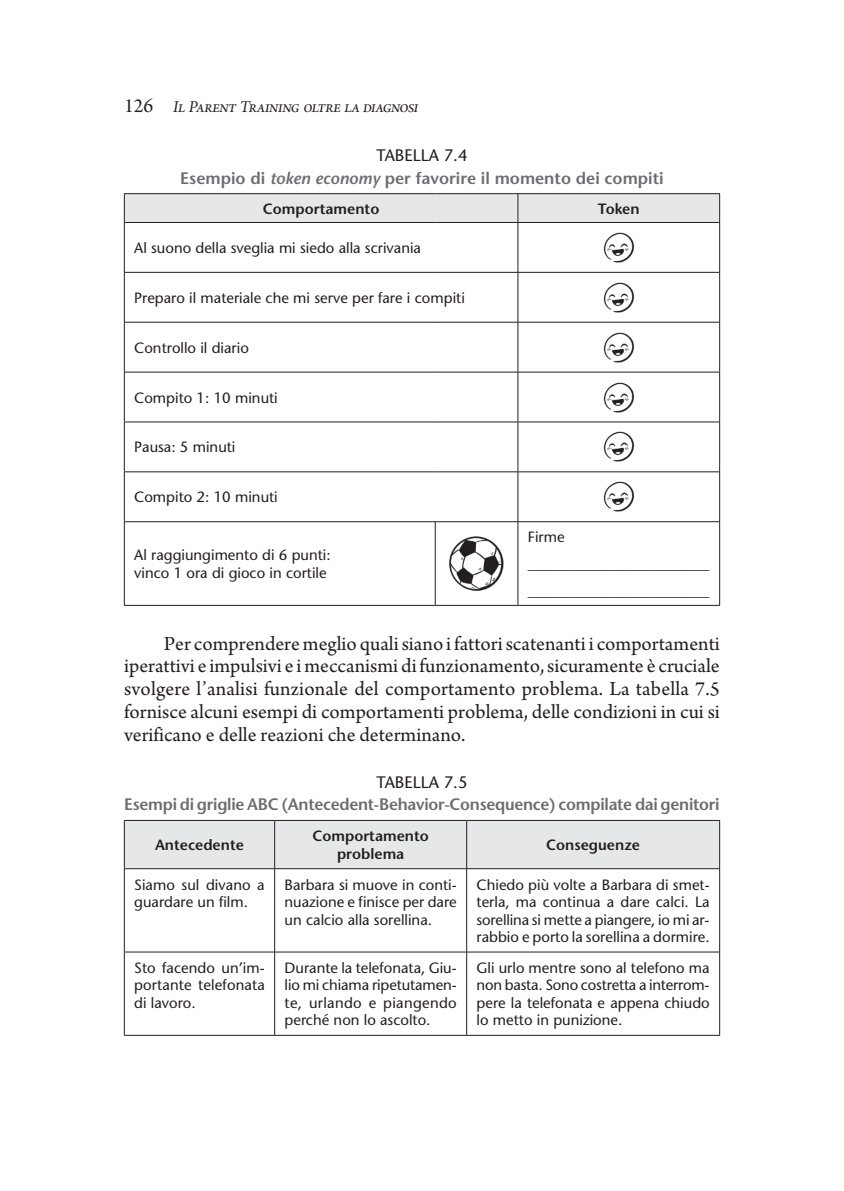
<style>
.page{position:relative;width:844px;height:1191px;background:#fff}
.page>*{position:absolute;margin:0;border:0;box-sizing:border-box;transform-origin:0 0}
.t1{font:21px/22.8px "Arno Pro";color:#231f20;text-align:justify}
.t2{font:17.5px "Arno Pro Italic Subhead";letter-spacing:-.025em;color:#231f20}
.t3{font:600 16.62px/22.4px "Stone Sans Std";letter-spacing:-.015em;color:#6c6d70;text-align:center}
.t4{font:500 16.62px "Stone Sans Std";color:#231f20}
.t5{font:500 14.88px/17.5px "Stone Sans Std";color:#231f20;text-align:justify}
.t6{font:600 14.88px/17.5px "Stone Sans Std";color:#231f20;text-align:center}
.s1{font-family:"Arno Pro Subhead";font-size:21px}
.s2{font-weight:500;color:#231f20}
.s3{font-style:italic}
</style>
<div class="page">
<svg style="left:125px;top:223px;width:594px;height:382px"></svg>
<hr style="left:517px;top:223px;width:1px;height:49px;background:#231f20">
<hr style="left:124px;top:272px;width:311px;height:1px;background:#231f20">
<hr style="left:435px;top:272px;width:83px;height:1px;background:#231f20">
<hr style="left:518px;top:272px;width:201px;height:1px;background:#231f20">
<hr style="left:517px;top:272px;width:1px;height:50px;background:#231f20">
<hr style="left:124px;top:322px;width:311px;height:1px;background:#231f20">
<hr style="left:435px;top:322px;width:83px;height:1px;background:#231f20">
<hr style="left:518px;top:322px;width:201px;height:1px;background:#231f20">
<hr style="left:517px;top:322px;width:1px;height:50px;background:#231f20">
<hr style="left:124px;top:372px;width:311px;height:1px;background:#231f20">
<hr style="left:435px;top:372px;width:83px;height:1px;background:#231f20">
<hr style="left:518px;top:372px;width:201px;height:1px;background:#231f20">
<hr style="left:517px;top:372px;width:1px;height:50px;background:#231f20">
<hr style="left:124px;top:422px;width:311px;height:1px;background:#231f20">
<hr style="left:435px;top:422px;width:83px;height:1px;background:#231f20">
<hr style="left:518px;top:422px;width:201px;height:1px;background:#231f20">
<hr style="left:517px;top:422px;width:1px;height:49px;background:#231f20">
<hr style="left:124px;top:471px;width:311px;height:1px;background:#231f20">
<hr style="left:435px;top:471px;width:83px;height:1px;background:#231f20">
<hr style="left:518px;top:471px;width:201px;height:1px;background:#231f20">
<hr style="left:517px;top:472px;width:1px;height:49px;background:#231f20">
<hr style="left:124px;top:521px;width:311px;height:1px;background:#231f20">
<hr style="left:435px;top:521px;width:83px;height:1px;background:#231f20">
<hr style="left:435px;top:522px;width:1px;height:83px;background:#231f20">
<hr style="left:518px;top:521px;width:201px;height:1px;background:#231f20">
<hr style="left:517px;top:522px;width:1px;height:83px;background:#231f20">
<hr style="left:124px;top:223px;width:1px;height:49px;background:#231f20">
<hr style="left:719px;top:223px;width:1px;height:49px;background:#231f20">
<hr style="left:124px;top:272px;width:1px;height:50px;background:#231f20">
<hr style="left:719px;top:272px;width:1px;height:50px;background:#231f20">
<hr style="left:124px;top:322px;width:1px;height:50px;background:#231f20">
<hr style="left:719px;top:322px;width:1px;height:50px;background:#231f20">
<hr style="left:124px;top:372px;width:1px;height:50px;background:#231f20">
<hr style="left:719px;top:372px;width:1px;height:50px;background:#231f20">
<hr style="left:124px;top:422px;width:1px;height:49px;background:#231f20">
<hr style="left:719px;top:422px;width:1px;height:49px;background:#231f20">
<hr style="left:124px;top:472px;width:1px;height:49px;background:#231f20">
<hr style="left:719px;top:472px;width:1px;height:49px;background:#231f20">
<hr style="left:124px;top:522px;width:1px;height:83px;background:#231f20">
<hr style="left:719px;top:522px;width:1px;height:83px;background:#231f20">
<hr style="left:124px;top:605px;width:311px;height:1px;background:#231f20">
<hr style="left:435px;top:605px;width:83px;height:1px;background:#231f20">
<hr style="left:518px;top:605px;width:201px;height:1px;background:#231f20">
<hr style="left:124px;top:193px;width:311px;height:1px;background:#231f20">
<hr style="left:435px;top:193px;width:83px;height:1px;background:#231f20">
<hr style="left:518px;top:193px;width:201px;height:1px;background:#231f20">
<div style="left:124px;top:194px;width:596px;height:28px;background:#e6e7e9"></div>
<hr style="left:124px;top:222px;width:311px;height:1px;background:#231f20">
<hr style="left:435px;top:222px;width:83px;height:1px;background:#231f20">
<hr style="left:518px;top:222px;width:201px;height:1px;background:#231f20">
<img style="left:602px;top:231px;width:33px;height:32px">
<img style="left:602px;top:281px;width:33px;height:32px">
<img style="left:602px;top:331px;width:33px;height:32px">
<img style="left:602px;top:381px;width:33px;height:32px">
<img style="left:602px;top:431px;width:33px;height:32px">
<img style="left:602px;top:481px;width:33px;height:32px">
<img style="left:445px;top:531px;width:61px;height:64px">
<div style="left:125px;top:821px;width:594px;height:47px;background:#e6e7e9"></div>
<svg style="left:125px;top:869px;width:594px;height:166px"></svg>
<hr style="left:274px;top:820px;width:1px;height:48px;background:#231f20">
<hr style="left:466px;top:820px;width:1px;height:48px;background:#231f20">
<hr style="left:274px;top:869px;width:1px;height:82px;background:#231f20">
<hr style="left:466px;top:869px;width:1px;height:82px;background:#231f20">
<hr style="left:124px;top:951px;width:150px;height:1px;background:#231f20">
<hr style="left:274px;top:951px;width:192px;height:1px;background:#231f20">
<hr style="left:274px;top:952px;width:1px;height:83px;background:#231f20">
<hr style="left:466px;top:951px;width:253px;height:1px;background:#231f20">
<hr style="left:466px;top:952px;width:1px;height:83px;background:#231f20">
<hr style="left:124px;top:1035px;width:150px;height:1px;background:#231f20">
<hr style="left:274px;top:1035px;width:192px;height:1px;background:#231f20">
<hr style="left:466px;top:1035px;width:253px;height:1px;background:#231f20">
<hr style="left:124px;top:869px;width:1px;height:82px;background:#231f20">
<hr style="left:719px;top:869px;width:1px;height:82px;background:#231f20">
<hr style="left:124px;top:952px;width:1px;height:83px;background:#231f20">
<hr style="left:719px;top:952px;width:1px;height:83px;background:#231f20">
<hr style="left:124px;top:820px;width:150px;height:1px;background:#231f20">
<hr style="left:124px;top:820px;width:1px;height:48px;background:#231f20">
<hr style="left:274px;top:820px;width:192px;height:1px;background:#231f20">
<hr style="left:466px;top:820px;width:253px;height:1px;background:#231f20">
<hr style="left:719px;top:820px;width:1px;height:48px;background:#231f20">
<hr style="left:124px;top:868px;width:150px;height:1px;background:#231f20">
<hr style="left:274px;top:868px;width:192px;height:1px;background:#231f20">
<hr style="left:466px;top:868px;width:253px;height:1px;background:#231f20">
<p class="t2" style="left:124px;top:97px;width:296px"><span class="s1">126</span> Il Parent Training oltre la diagnosi</p>
<p class="t3" style="left:180px;top:144px;width:485px"><span class="s2">TABELLA 7.4<br></span>Esempio di <span class="s3">token economy</span> per favorire il momento dei compiti</p>
<p class="t6" style="left:263px;top:200px;width:118px">Comportamento</p>
<p class="t6" style="left:597px;top:200px;width:43px">Token</p>
<p class="t5" style="left:134px;top:239px;width:288px">Al suono della sveglia mi siedo alla scrivania</p>
<p class="t5" style="left:134px;top:289px;width:332px">Preparo il materiale che mi serve per fare i compiti</p>
<p class="t5" style="left:134px;top:339px;width:116px">Controllo il diario</p>
<p class="t5" style="left:134px;top:388px;width:145px">Compito 1: 10 minuti</p>
<p class="t5" style="left:134px;top:438px;width:103px">Pausa: 5 minuti</p>
<p class="t5" style="left:134px;top:488px;width:145px">Compito 2: 10 minuti</p>
<p class="t5" style="left:527px;top:522px;width:183px;line-height:27.5px;text-align:left">Firme _________________________ _________________________</p>
<p class="t1" style="left:124px;top:633px;width:597px;text-indent:40px">Per comprendere meglio quali siano i fattori scatenanti i comportamenti iperattivi e impulsivi e i meccanismi di funzionamento, sicuramente è cruciale svolgere l’analisi funzionale del comportamento problema. La tabella 7.5 fornisce alcuni esempi di comportamenti problema, delle condizioni in cui si verificano e delle reazioni che determinano.</p>
<p class="t4" style="left:376px;top:772px;width:93px">TABELLA 7.5</p>
<p class="t3" style="left:124px;top:793px;width:597px">Esempi di griglie ABC (Antecedent-Behavior-Consequence) compilate dai genitori</p>
<p class="t6" style="left:155px;top:836px;width:90px">Antecedente</p>
<p class="t6" style="left:312px;top:827px;width:118px">Comportamento problema</p>
<p class="t6" style="left:546px;top:836px;width:95px">Conseguenze</p>
<p class="t5" style="left:134px;top:875px;width:132px">Siamo sul divano a guardare un film.</p>
<p class="t5" style="left:284px;top:875px;width:174px">Barbara si muove in conti&shy;nuazione e finisce per dare un calcio alla sorellina.</p>
<p class="t5" style="left:476px;top:875px;width:234px">Chiedo più volte a Barbara di smet&shy;terla, ma continua a dare calci. La sorellina si mette a piangere, io mi ar&shy;rabbio e porto la sorellina a dormire.</p>
<p class="t5" style="left:134px;top:959px;width:132px">Sto facendo un’im&shy;portante telefonata di lavoro.</p>
<p class="t5" style="left:284px;top:959px;width:174px">Durante la telefonata, Giu&shy;lio mi chiama ripetutamen&shy;te, urlando e piangendo perché non lo ascolto.</p>
<p class="t5" style="left:476px;top:959px;width:234px">Gli urlo mentre sono al telefono ma non basta. Sono costretta a interrom&shy;pere la telefonata e appena chiudo lo metto in punizione.</p>
<p class="t5" style="left:134px;top:546px;width:198px">Al raggiungimento di 6 punti: vinco 1 ora di gioco in cortile</p>
</div>
